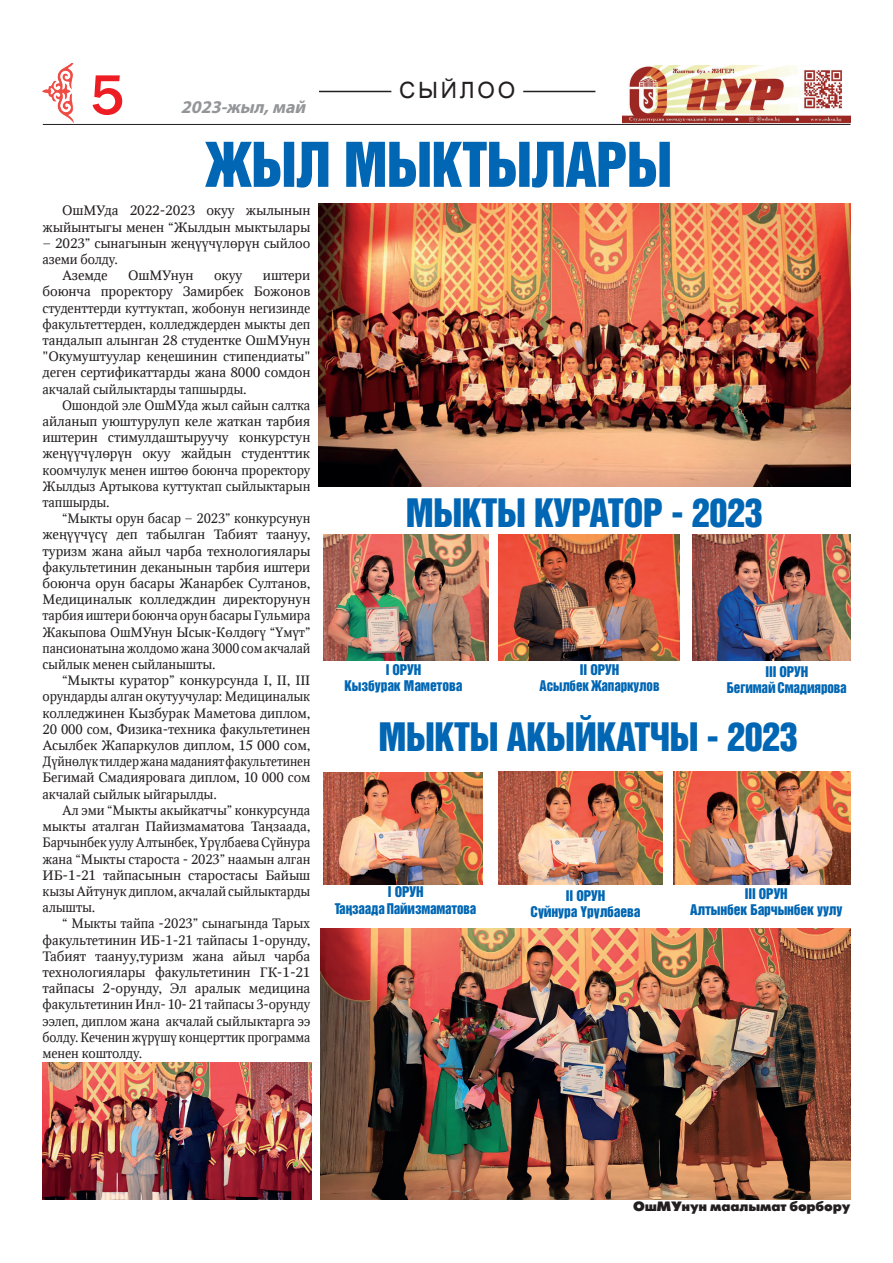
<style>
.page{position:relative;width:893px;height:1263px;background:#fff}
.page>*{position:absolute;margin:0;border:0;box-sizing:border-box;transform-origin:0 0}
.t1{font:57px "Q3 Franklin Gothic Medium C";color:#ee1d23}
.t2{font:56.4px "Q3 Helvetica Inserat Cyrillic";letter-spacing:-.01em;color:#0166b3}
.t3{font:36px "Q3 Helvetica Inserat Cyrillic";letter-spacing:-.01em;color:#0166b3}
.t4{font:22.5px "Arial Q2";letter-spacing:.125em;color:#231f20}
.t5{font:italic 700 18px "Myriad Pro";color:#939598}
.t6{font:13.5px/16.2px "Q3 Octava C";letter-spacing:-.01em;color:#231f20;text-align:justify}
.t7{font:13.5px/16.2px "Q3 Octava C";letter-spacing:-.01em;color:#231f20;text-align:justify;scale:1.05 1}
.t8{font:13.5px/16.2px "Q3 Helvetica Inserat Cyrillic";letter-spacing:-.01em;color:#0166b3;text-align:center}
.t9{font:13.5px "Q3 Octava C";letter-spacing:-.01em;color:#231f20;scale:1.04 1}
.t10{font:13.5px "Q3 Futuris XC";letter-spacing:-.01em;color:#231f20}
</style>
<div class="page">
<hr style="left:43px;top:124px;width:807px;height:1px;background:#231f20">
<img style="left:43px;top:64px;width:31px;height:58px">
<img style="left:623px;top:65px;width:227px;height:58px">
<img style="left:319px;top:203px;width:531px;height:283px">
<img style="left:321px;top:928px;width:529px;height:271px">
<img style="left:692px;top:535px;width:158px;height:126px">
<img style="left:324px;top:535px;width:164px;height:125px">
<img style="left:499px;top:535px;width:181px;height:125px">
<img style="left:43px;top:1062px;width:268px;height:137px">
<img style="left:498px;top:771px;width:164px;height:114px">
<img style="left:673px;top:771px;width:177px;height:113px">
<img style="left:323px;top:772px;width:159px;height:112px">
<hr style="left:319px;top:91px;width:276px;height:1px;background:#231f20">
<svg style="left:376px;top:90px;width:163px;height:3px"></svg>
<h1 class="t1" style="left:90px;top:63px;width:37px">5</h1>
<h3 class="t4" style="left:399px;top:78px;width:118px">СЫЙЛОО</h3>
<h3 class="t5" style="left:181px;top:96px;width:131px">2023-жыл,май</h3>
<h2 class="t2" style="left:205px;top:131px;width:469px">ЖЫЛ МЫКТЫЛАРЫ</h2>
<p class="t7" style="left:43px;top:203px;width:257px;text-align:right">ОшМУда 2022-2023 окуу жылынын жыйынтыгы менен “Жылдын мыктылары</p>
<p class="t9" style="left:43px;top:236px;width:259px">– 2023” сынагынын жеўїїчїлєрїн сыйлоо</p>
<p class="t6" style="left:43px;top:252px;width:77px">аземи болду.</p>
<p class="t7" style="left:62px;top:268px;width:45px">Аземде</p>
<p class="t7" style="left:128px;top:268px;width:64px">ОшМУнун</p>
<p class="t7" style="left:214px;top:268px;width:29px">окуу</p>
<p class="t7" style="left:43px;top:268px;width:257px;text-indent:220px">иштери боюнча проректору Замирбек Божонов студенттерди куттуктап, жобонун негизинде факультеттерден, колледждерден мыкты деп тандалып алынган 28 студентке ОшМУнун "Окумуштуулар кеўешинин стипендиаты" деген сертификаттарды жана 8000 сомдон акчалай сыйлыктарды тапшырды.</p>
<p class="t6" style="left:43px;top:397px;width:269px;text-indent:20px">Ошондой эле ОшМУда жыл сайын салтка айланып уюштурулуп келе жаткан тарбия иштерин стимулдаштыруучу конкурстун жеўїїчїлєрїн окуу жайдын студенттик коомчулук менен иштєє боюнча проректору Жылдыз Артыкова куттуктап сыйлыктарын тапшырды.</p>
<p class="t6" style="left:43px;top:511px;width:269px;text-indent:20px">“Мыкты орун басар – 2023” конкурсунун жеўїїчїсї деп табылган Табият таануу, туризм жана айыл чарба технологиялары факультетинин деканынын тарбия иштери боюнча орун басары Жанарбек Султанов, Медициналык колледждин директорунун тарбия иштери боюнча орун басары Гульмира Жакыпова ОшМУнун Ысык-Кєлдєгї “Їмїт” пансионатына жолдомо жана 3000 сом акчалай сыйлык менен сыйланышты.</p>
<p class="t7" style="left:43px;top:673px;width:257px;text-indent:20px">“Мыкты куратор” конкурсунда I, II, III орундарды алган окутуучулар: Медициналык колледжинен Кызбурак Маметова диплом, 20 000 сом, Физика-техника факультетинен Асылбек Жапаркулов диплом, 15 000 сом, Дїйнєлїк тилдер жана маданият факультетинен Бегимай Смадияровага диплом, 10 000 сом акчалай сыйлык ыйгарылды.</p>
<p class="t6" style="left:43px;top:802px;width:269px;text-indent:20px">Ал эми “Мыкты акыйкатчы” конкурсунда мыкты аталган Пайизмаматова Таўзаада, Барчынбек уулу Алтынбек, Їрїлбаева Сїйнура жана “Мыкты староста - 2023” наамын алган ИБ-1-21 тайпасынын старостасы Байыш кызы Айтунук диплом, акчалай сыйлыктарды алышты.</p>
<p class="t6" style="left:43px;top:916px;width:269px;text-indent:20px">“ Мыкты тайпа -2023” сынагында Тарых факультетинин ИБ-1-21 тайпасы 1-орунду, Табият таануу,туризм жана айыл чарба технологиялары факультетинин ГК-1-21 тайпасы 2-орунду, Эл аралык медицина факультетинин Инл- 10- 21 тайпасы 3-орунду ээлеп, диплом жана акчалай сыйлыктарга ээ болду. Кеченин жїрїшї концерттик программа менен коштолду.</p>
<h3 class="t3" style="left:406px;top:491px;width:358px">МЫКТЫ КУРАТОР - 2023</h3>
<p class="t8" style="left:345px;top:661px;width:119px">I ОРУН<br>Кызбурак Маметова</p>
<p class="t8" style="left:540px;top:661px;width:121px">II ОРУН<br>Асылбек Жапаркулов</p>
<p class="t8" style="left:727px;top:663px;width:121px">III ОРУН<br>Бегимай Смадиярова</p>
<h3 class="t3" style="left:378px;top:715px;width:421px">МЫКТЫ АКЫЙКАТЧЫ - 2023</h3>
<p class="t8" style="left:335px;top:884px;width:143px">I ОРУН<br>Таўзаада Пайизмаматова</p>
<p class="t8" style="left:531px;top:887px;width:111px">II ОРУН<br>Сїйнура Їрїлбаева</p>
<p class="t8" style="left:690px;top:885px;width:154px">III ОРУН<br>Алтынбек Барчынбек уулу</p>
<p class="t10" style="left:633px;top:1199px;width:219px">ОшМУнун маалымат борбору</p>
</div>
